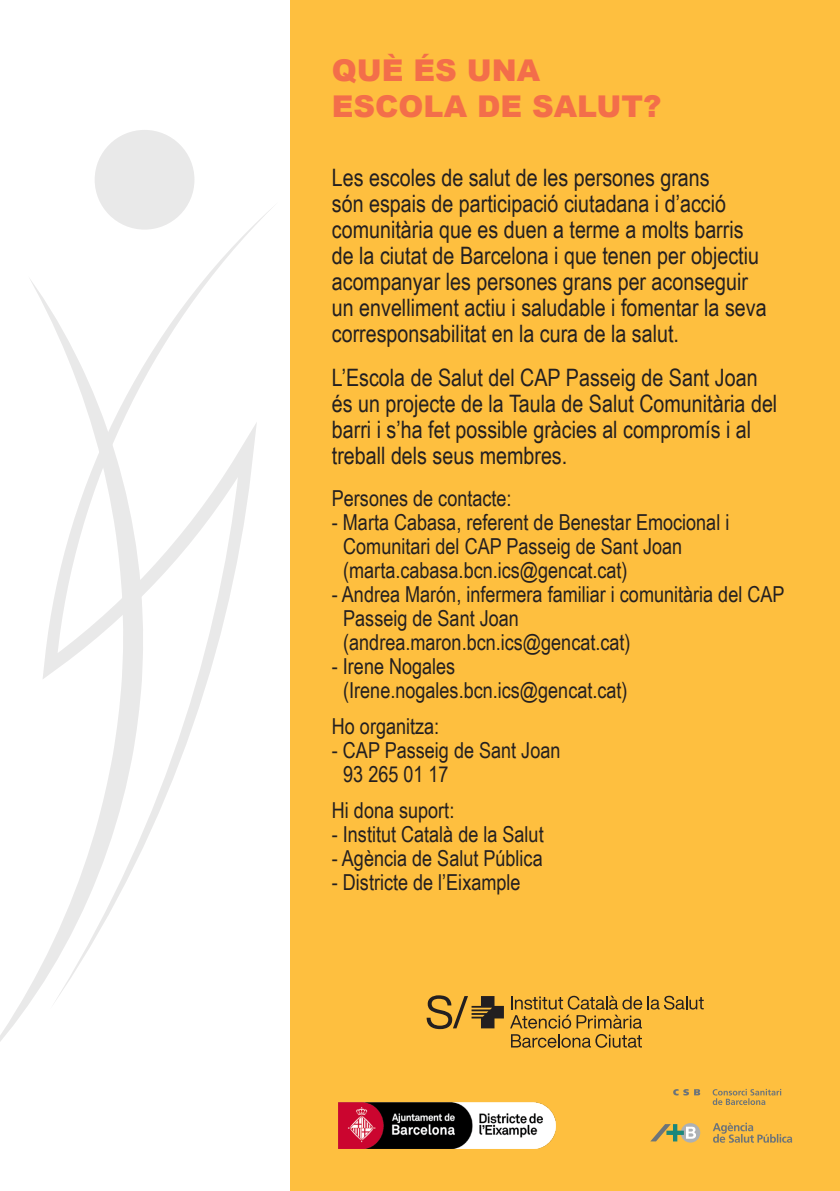
<style>
.page{position:relative;width:840px;height:1191px;background:#fff}
.page>*{position:absolute;margin:0;border:0;box-sizing:border-box;transform-origin:0 0}
.t1{font:900 30px/36px "Arial";color:#f36e4a}
.t2{font:24px/26px "Arial Narrow";color:#231f20}
.t3{font:22px/24px "Arial Narrow";color:#231f20}
</style>
<div class="page">
<div style="left:290px;top:0;width:549px;height:1191px;background:#febf3f"></div>
<svg style="left:102px;top:201px;width:171px;height:646px"></svg>
<div style="left:95px;top:130px;width:99px;height:100px;background:#e9e9e9;border-radius:50%"></div>
<svg style="left:0;top:276px;width:143px;height:766px"></svg>
<img style="left:338px;top:1102px;width:217px;height:46px">
<svg style="left:713px;top:1122px;width:78px;height:20px"></svg>
<svg style="left:680px;top:1123px;width:19px;height:19px"></svg>
<svg style="left:651px;top:1124px;width:44px;height:17px"></svg>
<svg style="left:673px;top:1089px;width:107px;height:16px"></svg>
<svg style="left:510px;top:995px;width:193px;height:33px"></svg>
<svg style="left:511px;top:1034px;width:130px;height:13px"></svg>
<svg style="left:426px;top:995px;width:77px;height:34px"></svg>
<p class="t1" style="left:332px;top:51px;width:331px">QUÈ ÉS UNA<br>ESCOLA DE SALUT?</p>
<p class="t2" style="left:332px;top:164px;width:436px">Les escoles de salut de les persones grans<br>són espais de participació ciutadana i d’acció comunitària que es duen a terme a molts barris de la ciutat de Barcelona i que tenen per objectiu acompanyar les persones grans per aconseguir un envelliment actiu i saludable i fomentar la seva corresponsabilitat en la cura de la salut.</p>
<p class="t2" style="left:332px;top:363px;width:446px">L’Escola de Salut del CAP Passeig de Sant Joan és un projecte de la Taula de Salut Comunitària del barri i s’ha fet possible gràcies al compromís i al treball dels seus membres.</p>
<p class="t3" style="left:332px;top:485px;width:181px">Persones de contacte:</p>
<p class="t3" style="left:343px;top:509px;width:387px;text-indent:-11px">- Marta Cabasa, referent de Benestar Emocional i<br>Comunitari del CAP Passeig de Sant Joan (marta.cabasa.bcn.ics@gencat.cat)</p>
<p class="t3" style="left:343px;top:581px;width:442px;text-indent:-11px">- Andrea Marón, infermera familiar i comunitària del CAP<br>Passeig de Sant Joan (andrea.maron.bcn.ics@gencat.cat)</p>
<p class="t3" style="left:343px;top:653px;width:286px;text-indent:-11px">- Irene Nogales (Irene.nogales.bcn.ics@gencat.cat)</p>
<p class="t3" style="left:332px;top:713px;width:109px">Ho organitza:</p>
<p class="t3" style="left:343px;top:737px;width:218px;text-indent:-11px">- CAP Passeig de Sant Joan<br>93 265 01 17</p>
<p class="t3" style="left:332px;top:797px;width:124px">Hi dona suport:</p>
<p class="t3" style="left:332px;top:821px;width:213px">- Institut Català de la Salut</p>
<p class="t3" style="left:332px;top:845px;width:212px">- Agència de Salut Pública</p>
<p class="t3" style="left:332px;top:869px;width:190px">- Districte de l’Eixample</p>
</div>
